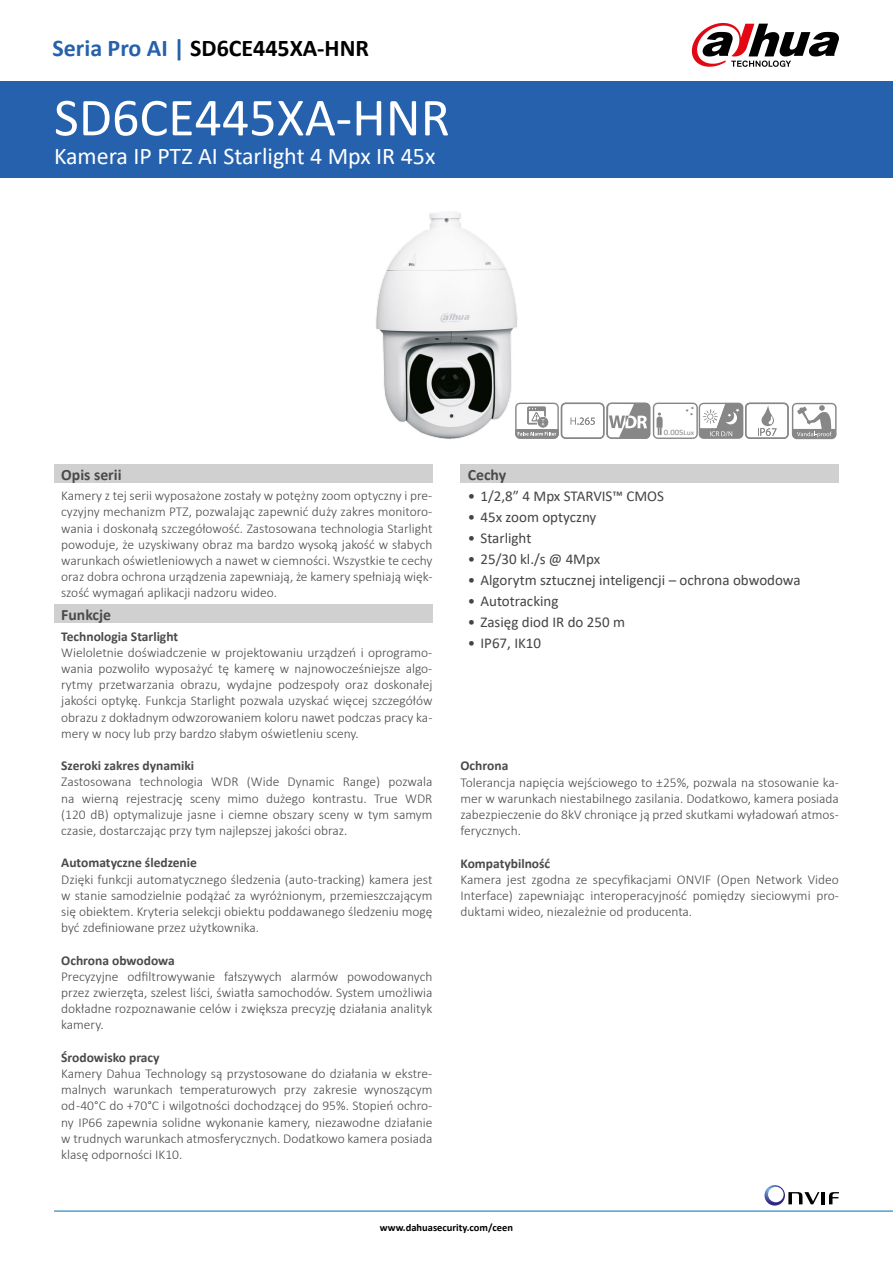
<style>
.page{position:relative;width:893px;height:1263px;background:#fff}
.page>*{position:absolute;margin:0;border:0;box-sizing:border-box;transform-origin:0 0}
.t1{font:54px "Calibri";color:#fff}
.t2{font:24px "Calibri";color:#fff}
.t3{font:700 24px "Calibri";color:#000}
.t4{font:700 15.75px "Calibri";color:#4a4a49}
.t5{font:15px "Calibri";color:#454444}
.t6{font:300 13.5px/16.2px "Calibri";color:#4a4a49;text-align:justify}
.t7{font:700 13.5px "Calibri";color:#4a4a49}
.t8{font:700 10.5px "Calibri";color:#000}
.t9{font:8.25px "Calibri";color:#878787;scale:1.05 1}
.s1{color:#2561ac}
.s2{font-size:7.35px}
</style>
<div class="page">
<div style="left:0;top:81px;width:893px;height:97px;background:#2561ac"></div>
<svg style="left:692px;top:23px;width:147px;height:44px"></svg>
<div style="left:54px;top:465px;width:378px;height:18px;background:#d0d0d0"></div>
<div style="left:54px;top:605px;width:378px;height:18px;background:#d0d0d0"></div>
<hr style="left:54px;top:1211px;width:839px;height:1px;background:#006bb4">
<img style="left:376px;top:212px;width:144px;height:227px">
<hr style="left:821px;top:1192px;width:4px;height:12px;background:#000">
<svg style="left:829px;top:1192px;width:10px;height:12px"></svg>
<svg style="left:764px;top:1185px;width:55px;height:20px"></svg>
<svg style="left:515px;top:403px;width:322px;height:36px"></svg>
<div style="left:460px;top:465px;width:379px;height:18px;background:#d0d0d0"></div>
<h2 class="t3" style="left:53px;top:31px;width:318px"><span class="s1">Seria Pro AI |</span> SD6CE445XA-HNR</h2>
<h1 class="t1" style="left:54px;top:80px;width:397px">SD6CE445XA-HNR</h1>
<h2 class="t2" style="left:54px;top:139px;width:383px">Kamera IP PTZ AI Starlight 4 Mpx IR 45x</h2>
<p class="t4" style="left:61px;top:463px;width:62px">Opis serii</p>
<p class="t6" style="left:61px;top:487px;width:373px">Kamery z tej serii wyposażone zostały w potężny zoom optyczny i pre&shy;cyzyjny mechanizm PTZ, pozwalając zapewnić duży zakres monitoro&shy;wania i doskonałą szczegółowość. Zastosowana technologia Starlight powoduje, że uzyskiwany obraz ma bardzo wysoką jakość w słabych warunkach oświetleniowych a nawet w ciemności. Wszystkie te cechy oraz dobra ochrona urządzenia zapewniają, że kamery spełniają więk&shy;szość wymagań aplikacji nadzoru wideo.</p>
<p class="t7" style="left:61px;top:626px;width:118px">Technologia Starlight</p>
<p class="t6" style="left:61px;top:644px;width:373px">Wieloletnie doświadczenie w projektowaniu urządzeń i oprogramo&shy;wania pozwoliło wyposażyć tę kamerę w najnowocześniejsze algo&shy;rytmy przetwarzania obrazu, wydajne podzespoły oraz doskonałej jakości optykę. Funkcja Starlight pozwala uzyskać więcej szczegółów obrazu z dokładnym odwzorowaniem koloru nawet podczas pracy ka&shy;mery w nocy lub przy bardzo słabym oświetleniu sceny.</p>
<p class="t7" style="left:61px;top:756px;width:134px">Szeroki zakres dynamiki</p>
<p class="t6" style="left:61px;top:774px;width:373px">Zastosowana technologia WDR (Wide Dynamic Range) pozwala na wierną rejestrację sceny mimo dużego kontrastu. True WDR (120 dB) optymalizuje jasne i ciemne obszary sceny w tym samym czasie, dostarczając przy tym najlepszej jakości obraz.</p>
<p class="t7" style="left:61px;top:853px;width:137px">Automatyczne śledzenie</p>
<p class="t6" style="left:61px;top:871px;width:373px">Dzięki funkcji automatycznego śledzenia (auto-tracking) kamera jest w stanie samodzielnie podążać za wyróżnionym, przemieszczającym się obiektem. Kryteria selekcji obiektu poddawanego śledzeniu mogę być zdefiniowane przez użytkownika.</p>
<p class="t7" style="left:61px;top:950px;width:115px">Ochrona obwodowa</p>
<p class="t6" style="left:61px;top:968px;width:373px">Precyzyjne odfiltrowywanie fałszywych alarmów powodowanych przez zwierzęta, szelest liści, światła samochodów. System umożliwia dokładne rozpoznawanie celów i zwiększa precyzję działania analityk kamery.</p>
<p class="t7" style="left:61px;top:1048px;width:100px">Środowisko pracy</p>
<p class="t6" style="left:61px;top:1065px;width:373px">Kamery Dahua Technology są przystosowane do działania w ekstre&shy;malnych warunkach temperaturowych przy zakresie wynoszącym od -40°C do +70°C i wilgotności dochodzącej do 95%. Stopień ochro&shy;ny IP66 zapewnia solidne wykonanie kamery, niezawodne działanie w trudnych warunkach atmosferycznych. Dodatkowo kamera posiada klasę odporności IK10.</p>
<p class="t4" style="left:61px;top:603px;width:51px">Funkcje</p>
<p class="t4" style="left:468px;top:463px;width:40px">Cechy</p>
<p class="t9" style="left:664px;top:426px;width:30px">0.005<span class="s2">Lux</span></p>
<p class="t5" style="left:468px;top:486px;width:198px">• 1/2,8” 4 Mpx STARVIS™ CMOS</p>
<p class="t5" style="left:468px;top:507px;width:130px">• 45x zoom optyczny</p>
<p class="t5" style="left:468px;top:528px;width:65px">• Starlight</p>
<p class="t5" style="left:468px;top:549px;width:134px">• 25/30 kl./s @ 4Mpx</p>
<p class="t5" style="left:468px;top:570px;width:334px">• Algorytm sztucznej inteligencji – ochrona obwodowa</p>
<p class="t5" style="left:468px;top:591px;width:92px">• Autotracking</p>
<p class="t5" style="left:468px;top:612px;width:159px">• Zasięg diod IR do 250 m</p>
<p class="t5" style="left:468px;top:633px;width:75px">• IP67, IK10</p>
<p class="t7" style="left:460px;top:756px;width:49px">Ochrona</p>
<p class="t6" style="left:460px;top:774px;width:380px">Tolerancja napięcia wejściowego to ±25%, pozwala na stosowanie ka&shy;mer w warunkach niestabilnego zasilania. Dodatkowo, kamera posiada zabezpieczenie do 8kV chroniące ją przed skutkami wyładowań atmos&shy;ferycznych.</p>
<p class="t7" style="left:460px;top:854px;width:91px">Kompatybilność</p>
<p class="t6" style="left:460px;top:871px;width:380px">Kamera jest zgodna ze specyfikacjami ONVIF (Open Network Video Interface) zapewniając interoperacyjność pomiędzy sieciowymi pro&shy;duktami wideo, niezależnie od producenta.</p>
<p class="t8" style="left:380px;top:1220px;width:135px">www.dahuasecurity.com/ceen</p>
</div>
